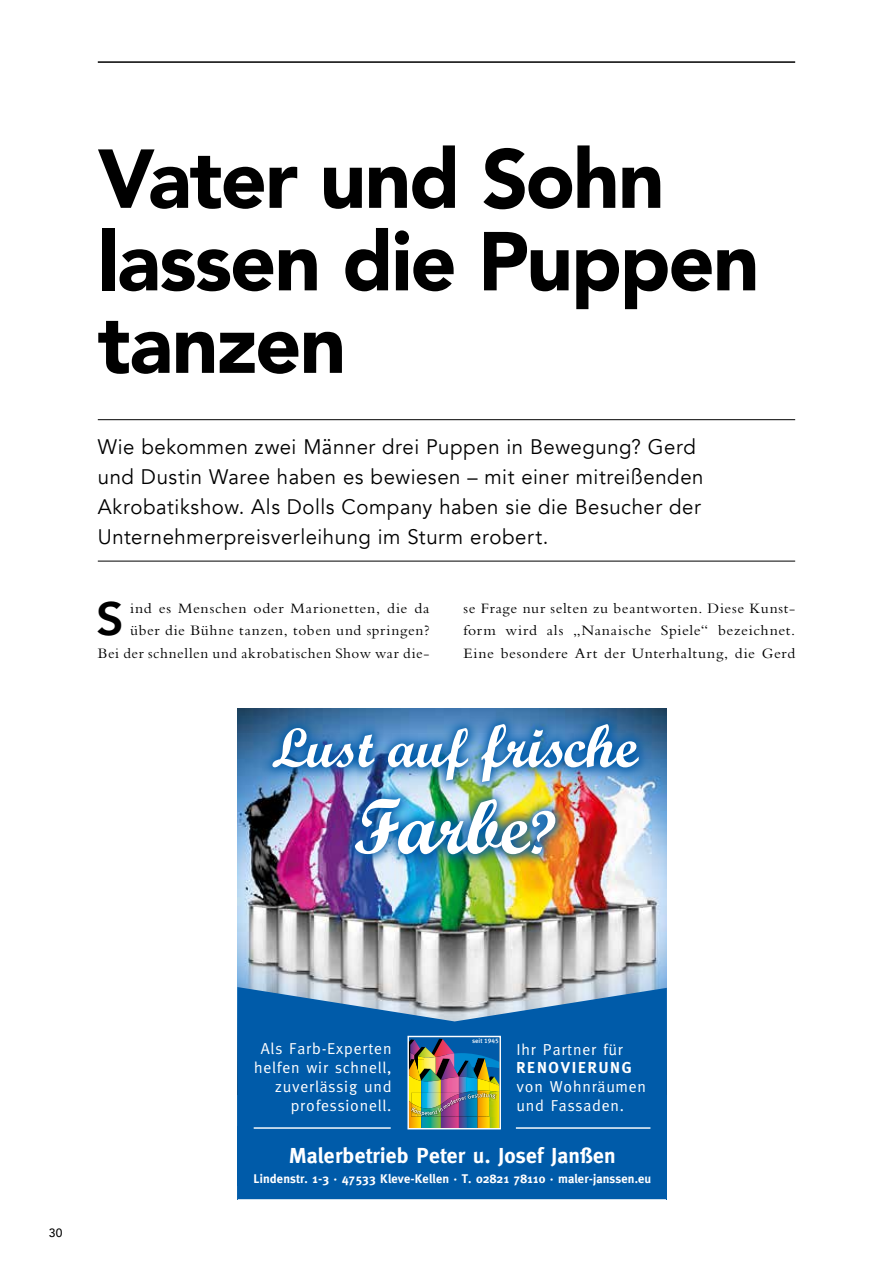
<style>
.page{position:relative;width:893px;height:1263px;background:#fff}
.page>*{position:absolute;margin:0;border:0;box-sizing:border-box;transform-origin:0 0}
.t1{font:900 82.5px/82.5px "Avenir";letter-spacing:-.02em;color:#000}
.t2{font:77.85px "Script MT Bold";color:#fff}
.t3{font:55.5px "Script MT Bold";color:#fff}
.t4{font:800 46.8px "Avenir";color:#000}
.t5{font:700 21.6px "Meta";letter-spacing:.01em;color:#fff}
.t6{font:21px/30px "Avenir";letter-spacing:.025em;color:#000}
.t7{font:15.9px/18.8px "Meta";letter-spacing:.05em;color:#fff;text-align:right}
.t8{font:700 15.9px "Meta";letter-spacing:.11em;color:#fff}
.t9{font:15px/22.5px "Bembo Std";letter-spacing:.04em;color:#000;text-align:justify}
.t10{font:15px/22.5px "Bembo Std";letter-spacing:.04em;color:#000;text-align:right;scale:1.05 1}
.t11{font:700 12.6px "Meta";letter-spacing:.01em;color:#fff}
.t12{font:500 12px "Avenir";color:#000}
.t13{font:500 6.45px "Meta Pro";color:#fff}
.s1{font-size:61.2px}
</style>
<div class="page">
<hr style="left:98px;top:61px;width:697px;height:2px;background:#000">
<hr style="left:98px;top:419px;width:697px;height:1px;background:#000">
<hr style="left:98px;top:561px;width:697px;height:1px;background:#000">
<img style="left:237px;top:708px;width:430px;height:279px">
<svg style="left:237px;top:987px;width:430px;height:212px;fill:#005ba9"></svg>
<div style="left:238px;top:1126px;width:429px;height:60px;background:#005ba9"></div>
<img style="left:260px;top:712px;width:392px;height:155px">
<img style="left:409px;top:1038px;width:90px;height:89px">
<hr style="left:516px;top:1127px;width:134px;height:2px;background:#fff">
<hr style="left:254px;top:1127px;width:137px;height:2px;background:#fff">
<div style="left:407px;top:1036px;width:94px;height:93px;border:1px solid #fff"></div>
<h1 class="t1" style="left:98px;top:136px;width:663px">Vater und Sohn lassen die Puppen tanzen</h1>
<p class="t6" style="left:98px;top:432px;width:607px">Wie bekommen zwei Männer drei Puppen in Bewegung? Gerd und Dustin Waree haben es bewiesen – mit einer mitreißenden Akrobatikshow. Als Dolls Company haben sie die Besucher der Unternehmerpreisverleihung im Sturm erobert.</p>
<h3 class="t4" style="left:96px;top:583px;width:29px">S</h3>
<p class="t10" style="left:98px;top:597px;width:317px">ind es Menschen oder Marionetten, die da über die Bühne tanzen, toben und springen?<br>Bei der schnellen und akrobatischen Show war die-</p>
<p class="t9" style="left:463px;top:597px;width:333px">se Frage nur selten zu beantworten. Diese Kunst&shy;form wird als „Nanaische Spiele“ bezeichnet.<br>Eine besondere Art der Unterhaltung, die Gerd</p>
<h3 class="t3" style="left:271px;top:714px;width:368px">Lust auf <span class="s1">frische</span></h3>
<h2 class="t2" style="left:353px;top:779px;width:204px">Farbe<span class="s1">?</span></h2>
<p class="t12" style="left:49px;top:1222px;width:15px">30</p>
<p class="t13" style="left:472px;top:1036px;width:28px">seit 1945</p>
<p class="t7" style="left:254px;top:1039px;width:139px">Als Farb-Experten helfen wir schnell, zuverlässig und professionell.</p>
<p class="t7" style="left:516px;top:1039px;width:108px">Ihr Partner für</p>
<p class="t8" style="left:516px;top:1058px;width:116px">RENOVIERUNG</p>
<p class="t7" style="left:516px;top:1077px;width:131px;text-align:left">von Wohnräumen und Fassaden.</p>
<p class="t5" style="left:289px;top:1143px;width:328px">Malerbetrieb Peter u. Josef Janßen</p>
<p class="t11" style="left:254px;top:1171px;width:399px">Lindenstr. 1-3 · 47533 Kleve-Kellen · T. 02821 78110 · maler-janssen.eu</p>
</div>
